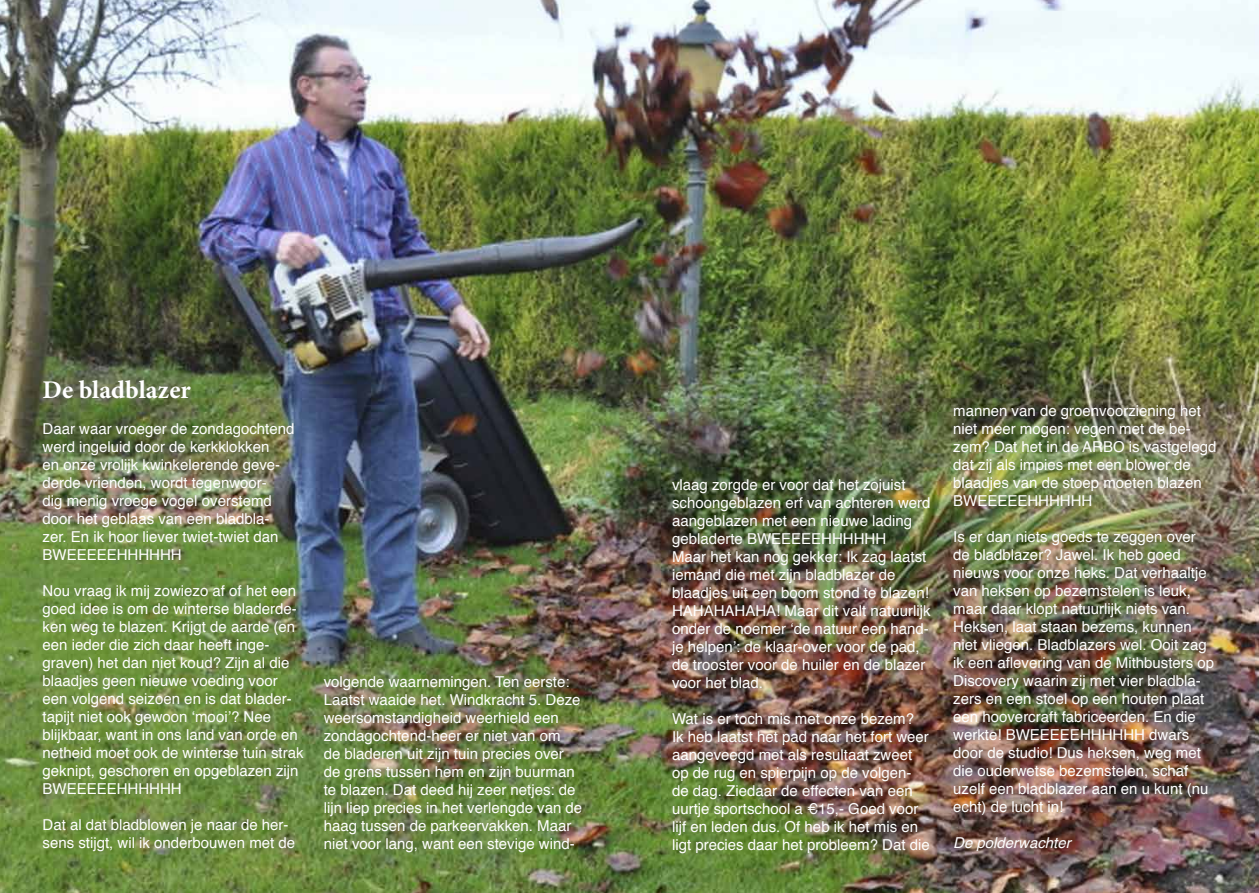
<style>
.page{position:relative;width:1259px;height:893px;background:#fff}
.page>*{position:absolute;margin:0;border:0;box-sizing:border-box;transform-origin:0 0}
.t1{font:700 25.5px "Minion Pro";color:#fff}
.t2{font:15px/18px "Helvetica";color:#fff}
.t3{font:italic 15px "Helvetica";color:#fff}
</style>
<div class="page">
<img style="left:0;top:0;width:1259px;height:893px">
<h1 class="t1" style="left:43px;top:372px;width:150px">De bladblazer</h1>
<p class="t2" style="left:43px;top:421px;width:253px">Daar waar vroeger de zondagochtend werd ingeluid door de kerkklokken<br>en onze vrolijk kwinkelerende geve&shy;derde vrienden, wordt tegenwoor-<br>dig menig vroege vogel overstemd door het geblaas van een bladbla&shy;zer. En ik hoor liever twiet-twiet dan<br>BWEEEEEHHHHHH</p>
<p class="t2" style="left:43px;top:583px;width:262px">Nou vraag ik mij zowiezo af of het een goed idee is om de winterse bladerde&shy;ken weg te blazen. Krijgt de aarde (en een ieder die zich daar heeft inge&shy;graven) het dan niet koud? Zijn al die blaadjes geen nieuwe voeding voor een volgend seizoen en is dat blader&shy;tapijt niet ook gewoon ‘mooi’? Nee blijkbaar, want in ons land van orde en netheid moet ook de winterse tuin strak geknipt, geschoren en opgeblazen zijn BWEEEEEHHHHHH</p>
<p class="t2" style="left:43px;top:817px;width:254px">Dat al dat bladblowen je naar de her&shy;sens stijgt, wil ik onderbouwen met de</p>
<p class="t2" style="left:324px;top:674px;width:260px">volgende waarnemingen. Ten eerste:<br>Laatst waaide het. Windkracht 5. Deze weersomstandigheid weerhield een zondagochtend-heer er niet van om<br>de bladeren uit zijn tuin precies over de grens tussen hem en zijn buurman te blazen. Dat deed hij zeer netjes: de lijn liep precies in het verlengde van de haag tussen de parkeervakken. Maar niet voor lang, want een stevige wind-</p>
<p class="t2" style="left:672px;top:476px;width:260px">vlaag zorgde er voor dat het zojuist schoongeblazen erf van achteren werd aangeblazen met een nieuwe lading gebladerte BWEEEEEHHHHHH<br>Maar het kan nog gekker: Ik zag laatst iemand die met zijn bladblazer de blaadjes uit een boom stond te blazen!<br>HAHAHAHAHA! Maar dit valt natuurlijk onder de noemer ‘de natuur een hand&shy;je helpen’: de klaar-over voor de pad, de trooster voor de huiler en de blazer voor het blad.</p>
<p class="t2" style="left:672px;top:710px;width:259px">Wat is er toch mis met onze bezem?<br>Ik heb laatst het pad naar het fort weer aangeveegd met als resultaat zweet op de rug en spierpijn op de volgen&shy;de dag. Ziedaar de effecten van een uurtje sportschool a €15,- Goed voor lijf en leden dus. Of heb ik het mis en ligt precies daar het probleem? Dat die</p>
<p class="t2" style="left:953px;top:402px;width:265px">mannen van de groenvoorziening het niet meer mogen: vegen met de be&shy;zem? Dat het in de ARBO is vastgelegd dat zij als impies met een blower de blaadjes van de stoep moeten blazen<br>BWEEEEEHHHHHH</p>
<p class="t2" style="left:953px;top:528px;width:262px">Is er dan niets goeds te zeggen over de bladblazer? Jawel. Ik heb goed nieuws voor onze heks. Dat verhaaltje van heksen op bezemstelen is leuk, maar daar klopt natuurlijk niets van.<br>Heksen, laat staan bezems, kunnen niet vliegen. Bladblazers wel. Ooit zag ik een aflevering van de Mithbusters op Discovery waarin zij met vier bladbla&shy;zers en een stoel op een houten plaat een hoovercraft fabriceerden. En die werkte! BWEEEEEHHHHHH dwars door de studio! Dus heksen, weg met die ouderwetse bezemstelen, schaf uzelf een bladblazer aan en u kunt (nu echt) de lucht in!</p>
<p class="t3" style="left:953px;top:831px;width:119px">De polderwachter</p>
</div>
